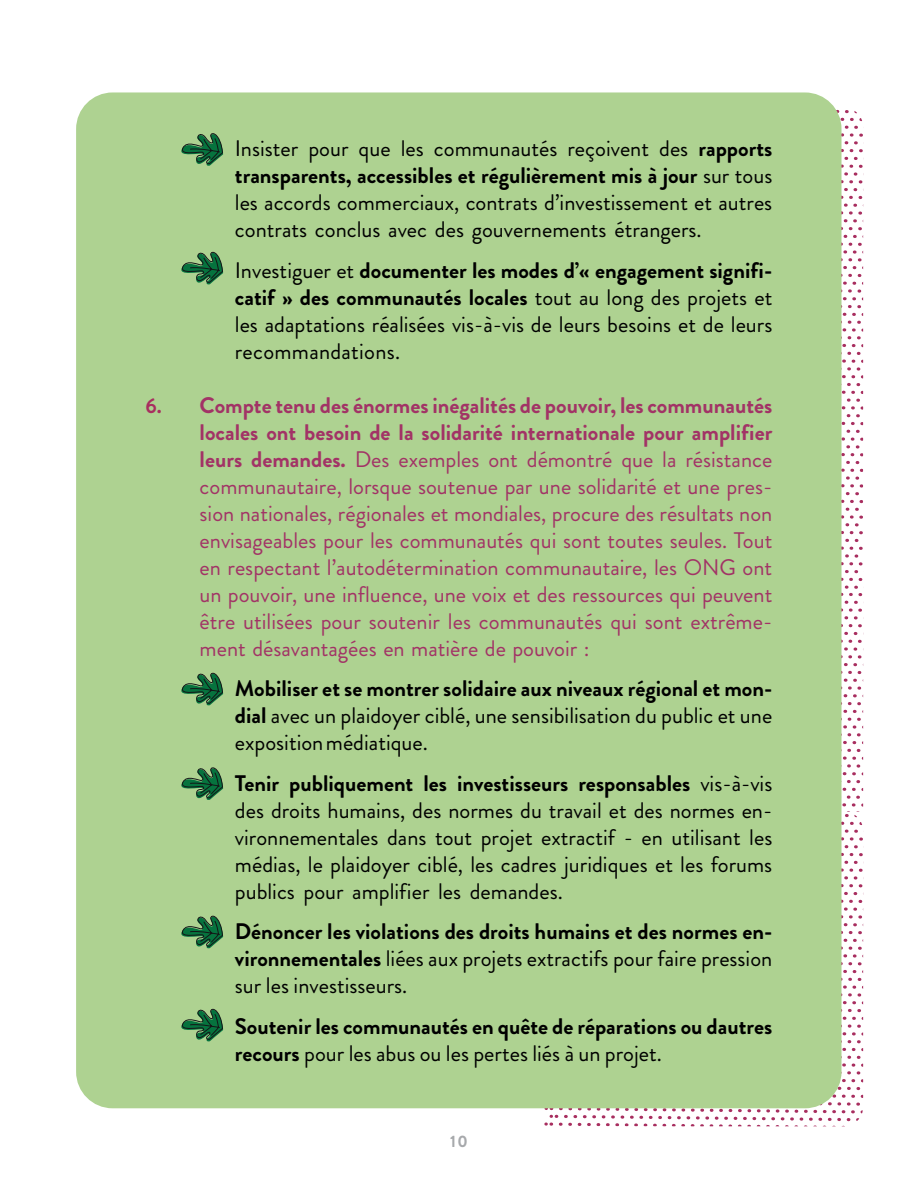
<style>
.page{position:relative;width:918px;height:1188px;background:#fff}
.page>*{position:absolute;margin:0;border:0;box-sizing:border-box;transform-origin:0 0}
.t1{font:22.5px/27px "Brandon Grotesque";color:#000;text-align:justify}
.t2{font:22.5px/27px "Brandon Grotesque";color:#a23366;text-align:justify}
.t3{font:700 22.5px/27px "Brandon Grotesque";color:#000;text-align:justify}
.t4{font:700 16.5px "Brandon Grotesque";color:#a7a9ac}
.s1{font-weight:700}
.s2{font-weight:700;font-size:21px;color:#a82e5f}
.s3{font-weight:400}
</style>
<div class="page">
<svg style="left:546px;top:109px;width:317px;height:1017px"></svg>
<div style="left:76px;top:92px;width:766px;height:1016px;background:#aed291;border-radius:36px"></div>
<svg style="left:181px;top:133px;width:42px;height:33px"></svg>
<svg style="left:181px;top:251px;width:42px;height:34px"></svg>
<svg style="left:181px;top:767px;width:42px;height:33px"></svg>
<svg style="left:181px;top:672px;width:42px;height:34px"></svg>
<svg style="left:181px;top:915px;width:42px;height:34px"></svg>
<svg style="left:181px;top:1008px;width:42px;height:34px"></svg>
<p class="t1" style="left:235px;top:135px;width:539px">Insister pour que les communautés reçoivent des <span class="s1">rapports transparents, accessibles et régulièrement mis à jour</span> sur tous les accords commerciaux, contrats d’investissement et autres contrats conclus avec des gouvernements étrangers.</p>
<p class="t1" style="left:235px;top:257px;width:539px">Investiguer et <span class="s1">documenter les modes d’« engagement signifi&shy;catif » des communautés locales</span> tout au long des projets et les adaptations réalisées vis-à-vis de leurs besoins et de leurs recommandations.</p>
<p class="t2" style="left:200px;top:392px;width:574px;text-indent:-54px"><span class="s2">6.</span> <span class="s1">Compte tenu des énormes inégalités de pouvoir, les communautés locales ont besoin de la solidarité internationale pour amplifier leurs demandes.</span> Des exemples ont démontré que la résistance communautaire, lorsque soutenue par une solidarité et une pres&shy;sion nationales, régionales et mondiales, procure des résultats non envisageables pour les communautés qui sont toutes seules. Tout en respectant l’autodétermination communautaire, les ONG ont un pouvoir, une influence, une voix et des ressources qui peuvent être utilisées pour soutenir les communautés qui sont extrême&shy;ment désavantagées en matière de pouvoir :</p>
<p class="t1" style="left:235px;top:675px;width:539px"><span class="s1">Mobiliser et se montrer solidaire aux niveaux régional et mon&shy;dial</span> avec un plaidoyer ciblé, une sensibilisation du public et une exposition médiatique.</p>
<p class="t1" style="left:235px;top:770px;width:539px"><span class="s1">Tenir publiquement les investisseurs responsables</span> vis-à-vis des droits humains, des normes du travail et des normes en&shy;vironnementales dans tout projet extractif - en utilisant les médias, le plaidoyer ciblé, les cadres juridiques et les forums publics pour amplifier les demandes.</p>
<p class="t3" style="left:235px;top:918px;width:539px">Dénoncer les violations des droits humains et des normes en&shy;vironnementales <span class="s3">liées aux projets extractifs pour faire pression sur les investisseurs.</span></p>
<p class="t3" style="left:235px;top:1013px;width:539px">Soutenir les communautés en quête de réparations ou dautres recours <span class="s3">pour les abus ou les pertes liés à un projet.</span></p>
<p class="t4" style="left:450px;top:1130px;width:19px">10</p>
</div>
